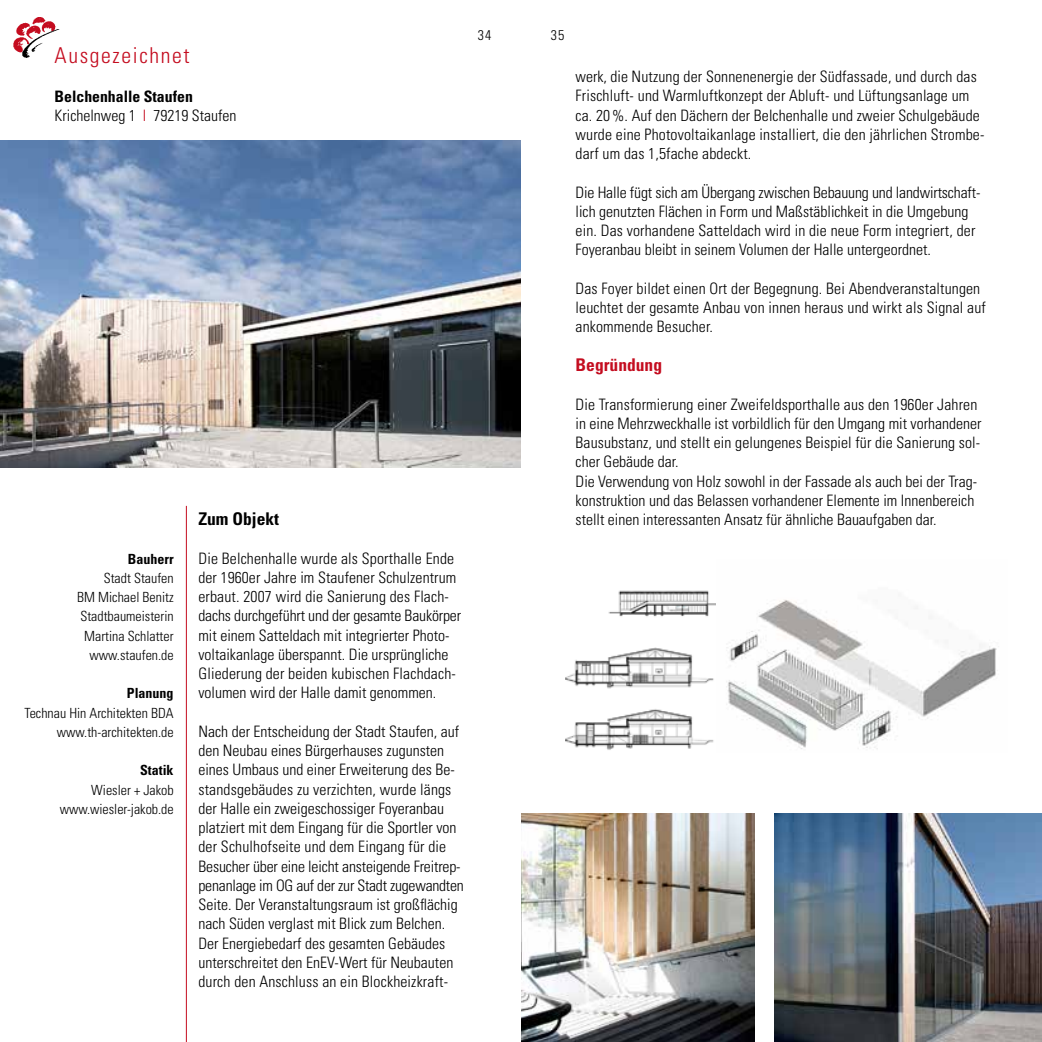
<style>
.page{position:relative;width:1042px;height:1042px;background:#fff}
.page>*{position:absolute;margin:0;border:0;box-sizing:border-box;transform-origin:0 0}
.t1{font:300 condensed 21.88px "Univers";letter-spacing:.075em;color:#c40c1f}
.t2{font:700 condensed 17.5px "Univers";color:#c40c1f}
.t3{font:700 condensed 17.5px "Univers";color:#000}
.t4{font:300 condensed 15.75px/19.2px "Univers";color:#000}
.t5{font:300 condensed 14px/19.2px "Univers";color:#000;text-align:right}
.t6{font:700 condensed 14px "Univers";color:#000}
.s1{font-weight:700}
.s2{color:#c40c1f}
</style>
<div class="page">
<img style="left:0;top:140px;width:521px;height:327px">
<img style="left:774px;top:814px;width:268px;height:228px">
<img style="left:521px;top:814px;width:234px;height:228px">
<img style="left:13px;top:17px;width:47px;height:41px">
<hr style="left:186px;top:506px;width:1px;height:536px;background:#c40c1f">
<img style="left:565px;top:590px;width:151px;height:160px">
<img style="left:726px;top:600px;width:272px;height:149px">
<h1 class="t1" style="left:55px;top:42px;width:137px">Ausgezeichnet</h1>
<p class="t4" style="left:55px;top:86px;width:183px"><span class="s1">Belchenhalle Staufen<br></span>Krichelnweg 1 <span class="s2">I</span> 79219 Staufen</p>
<p class="t6" style="left:128px;top:550px;width:47px">Bauherr</p>
<p class="t5" style="left:77px;top:568px;width:98px">Stadt Staufen<br>BM Michael Benitz<br>Stadtbaumeisterin<br>Martina Schlatter www.staufen.de</p>
<p class="t6" style="left:127px;top:685px;width:48px">Planung</p>
<p class="t5" style="left:25px;top:703px;width:151px">Technau Hin Architekten BDA www.th-architekten.de</p>
<p class="t6" style="left:140px;top:762px;width:35px">Statik</p>
<p class="t5" style="left:60px;top:780px;width:115px">Wiesler + Jakob www.wiesler-jakob.de</p>
<p class="t3" style="left:198px;top:508px;width:82px">Zum Objekt</p>
<p class="t4" style="left:198px;top:548px;width:264px">Die Belchenhalle wurde als Sporthalle Ende der 1960er Jahre im Staufener Schulzentrum erbaut. 2007 wird die Sanierung des Flach&shy;dachs durchgeführt und der gesamte Baukörper mit einem Satteldach mit integrierter Photo&shy;voltaikanlage überspannt. Die ursprüngliche Gliederung der beiden kubischen Flachdach&shy;volumen wird der Halle damit genommen.</p>
<p class="t4" style="left:198px;top:721px;width:267px">Nach der Entscheidung der Stadt Staufen, auf den Neubau eines Bürgerhauses zugunsten eines Umbaus und einer Erweiterung des Be&shy;standsgebäudes zu verzichten, wurde längs der Halle ein zweigeschossiger Foyeranbau platziert mit dem Eingang für die Sportler von der Schulhofseite und dem Eingang für die Besucher über eine leicht ansteigende Freitrep&shy;penanlage im OG auf der zur Stadt zugewandten Seite. Der Veranstaltungsraum ist großflächig nach Süden verglast mit Blick zum Belchen.<br>Der Energiebedarf des gesamten Gebäudes unterschreitet den EnEV-Wert für Neubauten durch den Anschluss an ein Blockheizkraft-</p>
<p class="t5" style="left:478px;top:25px;width:15px">34</p>
<p class="t5" style="left:551px;top:25px;width:15px">35</p>
<p class="t4" style="left:575px;top:67px;width:410px">werk, die Nutzung der Sonnenenergie der Südfassade, und durch das Frischluft- und Warmluftkonzept der Abluft- und Lüftungsanlage um ca. 20%. Auf den Dächern der Belchenhalle und zweier Schulgebäude wurde eine Photovoltaikanlage installiert, die den jährlichen Strombe&shy;darf um das 1,5fache abdeckt.</p>
<p class="t4" style="left:575px;top:182px;width:406px">Die Halle fügt sich am Übergang zwischen Bebauung und landwirtschaft&shy;lich genutzten Flächen in Form und Maßstäblichkeit in die Umgebung ein. Das vorhandene Satteldach wird in die neue Form integriert, der Foyeranbau bleibt in seinem Volumen der Halle untergeordnet.</p>
<p class="t4" style="left:575px;top:279px;width:412px">Das Foyer bildet einen Ort der Begegnung. Bei Abendveranstaltungen leuchtet der gesamte Anbau von innen heraus und wirkt als Signal auf ankommende Besucher.</p>
<p class="t2" style="left:575px;top:354px;width:88px">Begründung</p>
<p class="t4" style="left:575px;top:394px;width:407px">Die Transformierung einer Zweifeldsporthalle aus den 1960er Jahren in eine Mehrzweckhalle ist vorbildlich für den Umgang mit vorhandener Bausubstanz, und stellt ein gelungenes Beispiel für die Sanierung sol&shy;cher Gebäude dar.<br>Die Verwendung von Holz sowohl in der Fassade als auch bei der Trag&shy;konstruktion und das Belassen vorhandener Elemente im Innenbereich stellt einen interessanten Ansatz für ähnliche Bauaufgaben dar.</p>
</div>
